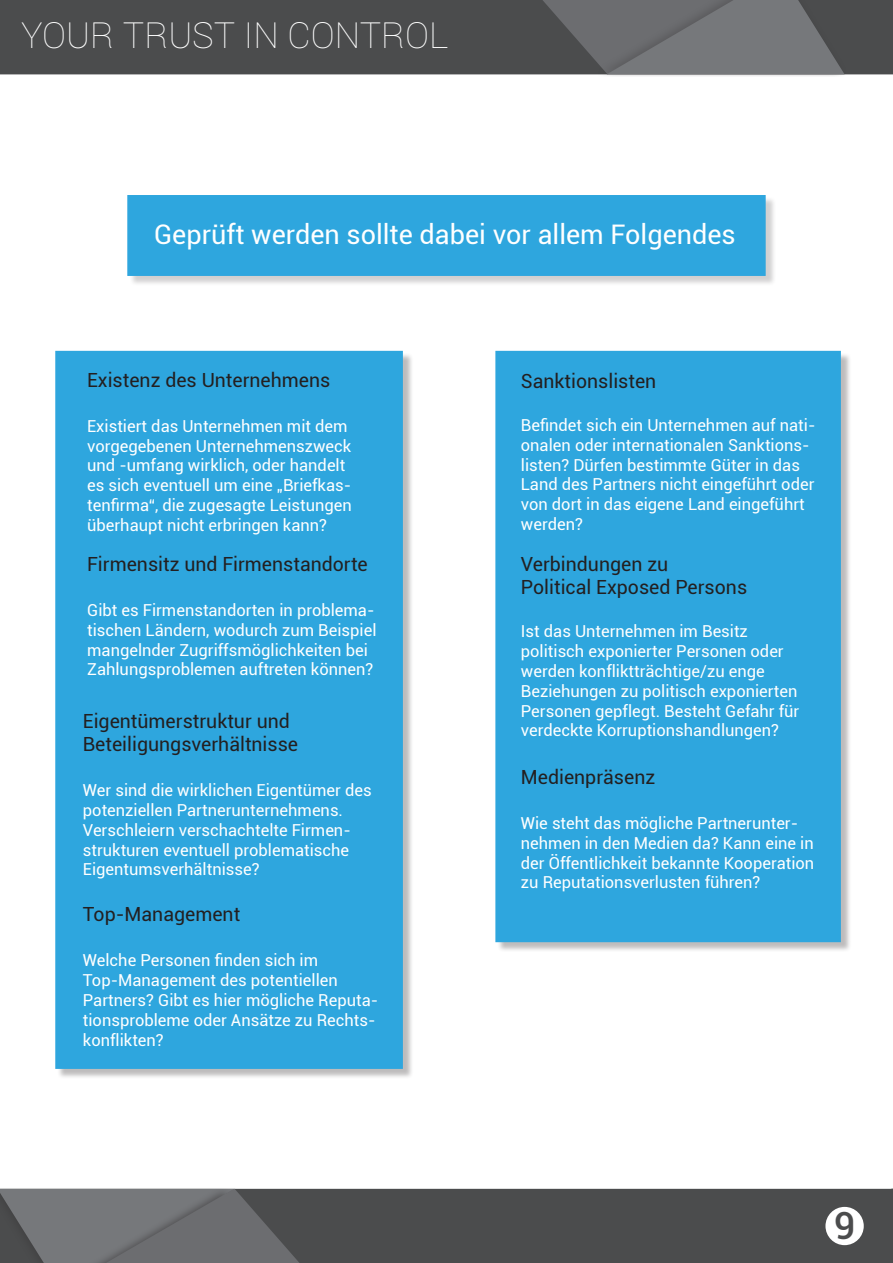
<style>
.page{position:relative;width:893px;height:1263px;background:#fff}
.page>*{position:absolute;margin:0;border:0;box-sizing:border-box;transform-origin:0 0}
.t1{font:500 37.5px "Roboto";color:#4b4c4d}
.t2{font:100 36px "Roboto";color:#fff}
.t3{font:27px "Roboto";color:#fff}
.t4{font:19.5px/23.4px "Roboto";color:#231f20}
.t5{font:16.5px/19.8px "Roboto";color:#fff}
</style>
<div class="page">
<div style="left:0;top:0;width:893px;height:75px;background:#4b4c4d"></div>
<div style="left:324px;top:1188px;width:569px;height:75px;background:#4b4c4d"></div>
<div style="left:595px;top:0;width:253px;height:82px;background:#231f20;opacity:.25"></div>
<svg style="left:518px;top:0;width:327px;height:74px;background:#68696b"></svg>
<svg style="left:0;top:1188px;width:324px;height:75px;background:#696a6d"></svg>
<svg style="left:595px;top:77px;width:253px;height:5px"></svg>
<div style="left:825px;top:1207px;width:39px;height:38px;background:#fff;border-radius:50%"></div>
<div style="left:129px;top:196px;width:647px;height:90px;background:#231f20;opacity:.21"></div>
<div style="left:127px;top:195px;width:639px;height:81px;background:#2ea6de"></div>
<div style="left:57px;top:353px;width:356px;height:726px;background:#231f20;opacity:.3"></div>
<div style="left:57px;top:352px;width:344px;height:715px;background:#2ea6de"></div>
<div style="left:55px;top:351px;width:348px;height:718px;border:3px solid #2ea6de"></div>
<div style="left:497px;top:353px;width:354px;height:599px;background:#231f20;opacity:.3"></div>
<div style="left:495px;top:351px;width:346px;height:591px;background:#2ea6de;border:3px solid #2ea6de"></div>
<h2 class="t2" style="left:21px;top:11px;width:429px">YOUR TRUST IN CONTROL</h2>
<h3 class="t3" style="left:154px;top:216px;width:583px">Geprüft werden sollte dabei vor allem Folgendes</h3>
<p class="t4" style="left:87px;top:367px;width:245px">Existenz des Unternehmens</p>
<p class="t5" style="left:87px;top:415px;width:266px">Existiert das Unternehmen mit dem vorgegebenen Unternehmenszweck und -umfang wirklich, oder handelt es sich eventuell um eine „Briefkas&shy;tenfirma“, die zugesagte Leistungen überhaupt nicht erbringen kann?</p>
<p class="t4" style="left:87px;top:552px;width:282px">Firmensitz und Firmenstandorte</p>
<p class="t5" style="left:87px;top:600px;width:291px">Gibt es Firmenstandorten in problema&shy;tischen Ländern, wodurch zum Beispiel mangelnder Zugriffsmöglichkeiten bei Zahlungsproblemen auftreten können?</p>
<p class="t4" style="left:83px;top:708px;width:217px">Eigentümerstruktur und<br>Beteiligungsverhältnisse</p>
<p class="t5" style="left:83px;top:780px;width:290px">Wer sind die wirklichen Eigentümer des potenziellen Partnerunternehmens.<br>Verschleiern verschachtelte Firmen&shy;strukturen eventuell problematische Eigentumsverhältnisse?</p>
<p class="t4" style="left:83px;top:902px;width:159px">Top-Management</p>
<p class="t5" style="left:83px;top:950px;width:297px">Welche Personen finden sich im<br>Top-Management des potentiellen<br>Partners? Gibt es hier mögliche Reputa&shy;tionsprobleme oder Ansätze zu Rechts&shy;konflikten?</p>
<p class="t4" style="left:521px;top:368px;width:137px">Sanktionslisten</p>
<p class="t5" style="left:521px;top:414px;width:296px">Befindet sich ein Unternehmen auf nati&shy;onalen oder internationalen Sanktions&shy;listen? Dürfen bestimmte Güter in das Land des Partners nicht eingeführt oder von dort in das eigene Land eingeführt werden?</p>
<p class="t4" style="left:521px;top:551px;width:228px">Verbindungen zu<br>Political Exposed Persons</p>
<p class="t5" style="left:521px;top:621px;width:280px">Ist das Unternehmen im Besitz politisch exponierter Personen oder werden konfliktträchtige/zu enge Beziehungen zu politisch exponierten Personen gepflegt. Besteht Gefahr für verdeckte Korruptionshandlungen?</p>
<p class="t4" style="left:521px;top:764px;width:136px">Medienpräsenz</p>
<p class="t5" style="left:521px;top:812px;width:295px">Wie steht das mögliche Partnerunter&shy;nehmen in den Medien da? Kann eine in der Öffentlichkeit bekannte Kooperation zu Reputationsverlusten führen?</p>
<h1 class="t1" style="left:834px;top:1199px;width:23px">9</h1>
</div>
